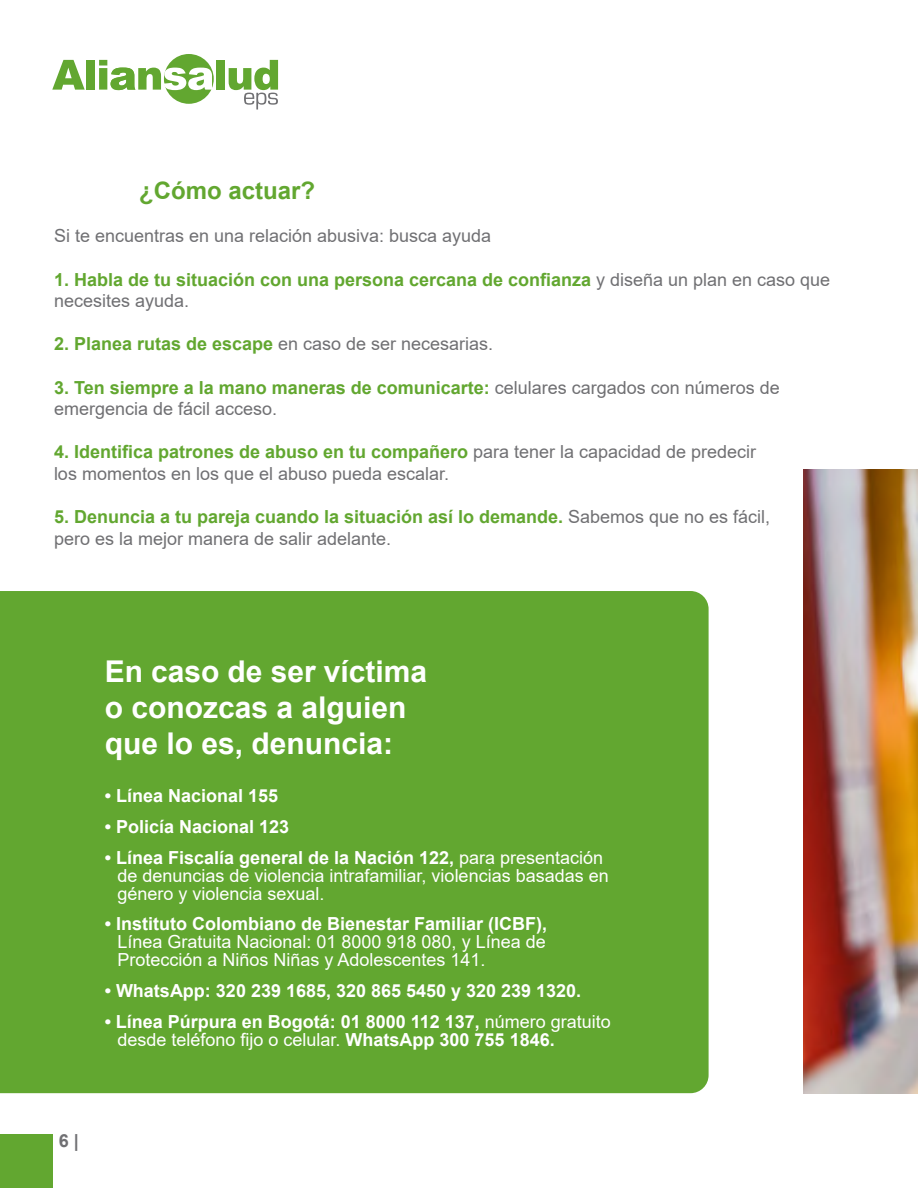
<style>
.page{position:relative;width:918px;height:1188px;background:#fff}
.page>*{position:absolute;margin:0;border:0;box-sizing:border-box;transform-origin:0 0}
.t1{font:700 30px/36px "Arial";color:#fff}
.t2{font:700 24px "Arial";color:#62a730}
.t3{font:18px/21.6px "Arial";color:#707073}
.t4{font:700 18px/18px "Arial";color:#fff}
.t5{font:18px/18px "Arial";color:#fff}
.t6{font:700 18px/21.6px "Arial";color:#62a730}
.t7{font:700 18px "Arial";color:#707073}
.s1{font-weight:400;color:#707073}
.s2{font-weight:700;color:#62a730}
.s3{font-weight:700}
.s4{font-weight:400}
</style>
<div class="page">
<div style="left:164px;top:54px;width:50px;height:50px;background:#62a730;border-radius:50%"></div>
<svg style="left:52px;top:60px;width:33px;height:30px"></svg>
<div style="left:86px;top:60px;width:9px;height:30px;background:#62a730"></div>
<svg style="left:99px;top:60px;width:114px;height:30px"></svg>
<div style="left:216px;top:60px;width:8px;height:30px;background:#62a730"></div>
<svg style="left:229px;top:60px;width:49px;height:50px"></svg>
<div style="left:0;top:1134px;width:52px;height:54px;background:#62a730"></div>
<img style="left:803px;top:470px;width:115px;height:623px">
<div style="left:0;top:591px;width:709px;height:502px;background:#62a730"></div>
<h2 class="t2" style="left:139px;top:174px;width:178px">¿Cómo actuar?</h2>
<p class="t3" style="left:54px;top:225px;width:439px">Si te encuentras en una relación abusiva: busca ayuda</p>
<p class="t6" style="left:54px;top:269px;width:778px">1. Habla de tu situación con una persona cercana de confianza <span class="s1">y diseña un plan en caso que necesites ayuda.</span></p>
<p class="t3" style="left:54px;top:333px;width:441px"><span class="s2">2. Planea rutas de escape</span> en caso de ser necesarias.</p>
<p class="t3" style="left:54px;top:376px;width:727px"><span class="s2">3. Ten siempre a la mano maneras de comunicarte:</span> celulares cargados con números de emergencia de fácil acceso.</p>
<p class="t3" style="left:54px;top:441px;width:704px"><span class="s2">4. Identifica patrones de abuso en tu compañero</span> para tener la capacidad de predecir los momentos en los que el abuso pueda escalar.</p>
<p class="t3" style="left:54px;top:506px;width:718px"><span class="s2">5. Denuncia a tu pareja cuando la situación así lo demande.</span> Sabemos que no es fácil, pero es la mejor manera de salir adelante.</p>
<h1 class="t1" style="left:105px;top:653px;width:324px">En caso de ser víctima o conozcas a alguien que lo es, denuncia:</h1>
<p class="t4" style="left:105px;top:787px;width:175px">• Línea Nacional 155</p>
<p class="t4" style="left:105px;top:818px;width:186px">• Policía Nacional 123</p>
<p class="t5" style="left:117px;top:848px;width:493px;text-indent:-13px"><span class="s3">• Línea Fiscalía general de la Nación 122,</span> para presentación de denuncias de violencia intrafamiliar, violencias basadas en género y violencia sexual.</p>
<p class="t4" style="left:105px;top:915px;width:444px">• Instituto Colombiano de Bienestar Familiar (ICBF),</p>
<p class="t5" style="left:117px;top:933px;width:430px">Línea Gratuita Nacional: 01 8000 918 080, y Línea de<br>Protección a Niños Niñas y Adolescentes 141.</p>
<p class="t4" style="left:105px;top:982px;width:478px">• WhatsApp: 320 239 1685, 320 865 5450 y 320 239 1320.</p>
<p class="t4" style="left:117px;top:1013px;width:495px;text-indent:-13px">• Línea Púrpura en Bogotá: 01 8000 112 137, <span class="s4">número gratuito desde teléfono fijo o celular.</span> WhatsApp 300 755 1846.</p>
<p class="t7" style="left:59px;top:1128px;width:22px">6 |</p>
</div>
